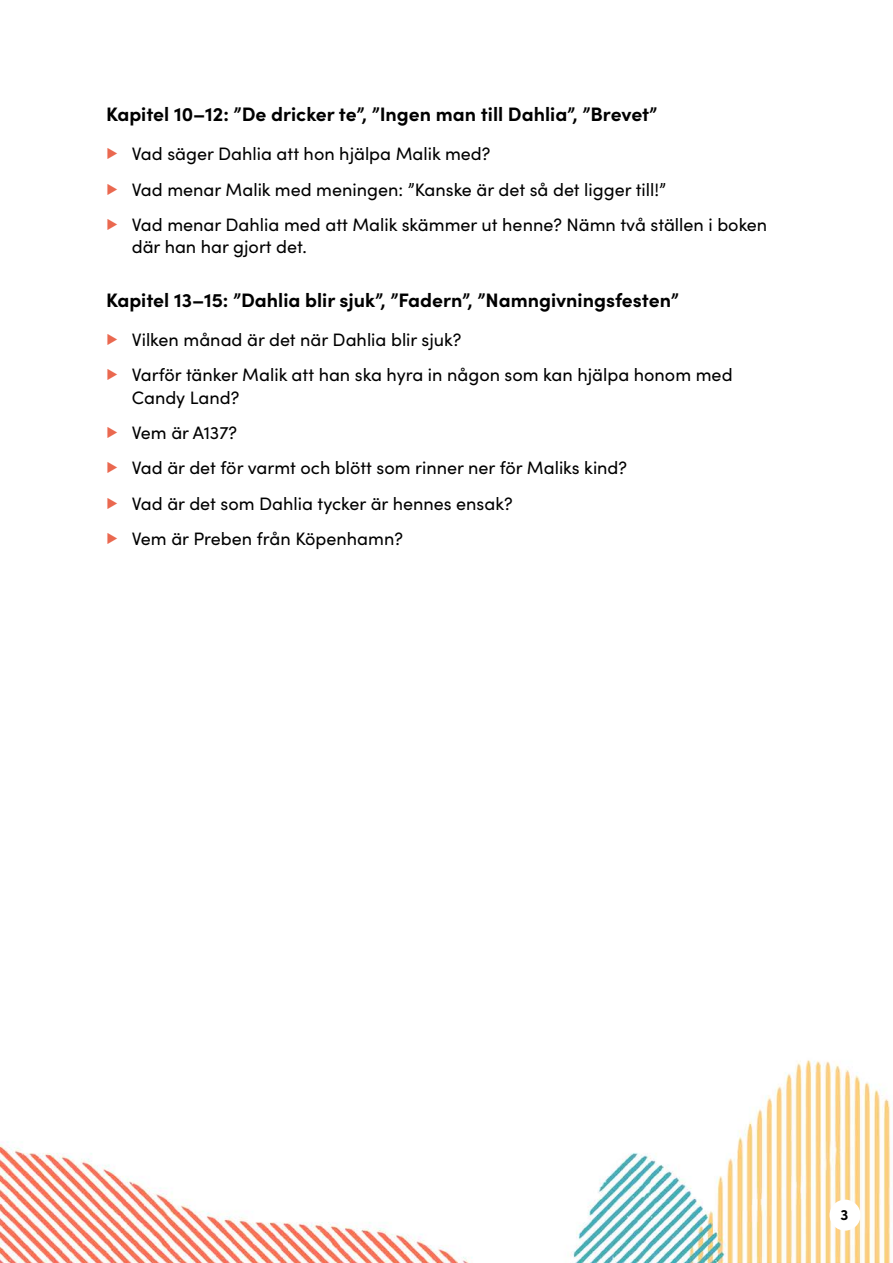
<style>
.page{position:relative;width:893px;height:1263px;background:#fff}
.page>*{position:absolute;margin:0;border:0;box-sizing:border-box;transform-origin:0 0}
.t1{font:700 19.5px "Sofia Pro";color:#000}
.t2{font:18px/35.2px "Sofia Pro";color:#000}
.t3{font:700 15px "Sofia Pro";color:#000}
.s1{font-weight:700;color:#ea684f}
</style>
<div class="page">
<img style="left:0;top:1060px;width:891px;height:203px">
<div style="left:830px;top:1199px;width:30px;height:31px;background:#fff;border-radius:50%"></div>
<p class="t1" style="left:106px;top:99px;width:553px">Kapitel 10–12: ”De dricker te”, ”Ingen man till Dahlia”, ”Brevet”</p>
<p class="t2" style="left:106px;top:135px;width:663px"><span class="s1">▶</span> Vad säger Dahlia att hon hjälpa Malik med?<br><span class="s1">▶</span> Vad menar Malik med meningen: ”Kanske är det så det ligger till!”<br><span class="s1">▶</span> Vad menar Dahlia med att Malik skämmer ut henne? Nämn två ställen i boken</p>
<p class="t2" style="left:132px;top:228px;width:177px">där han har gjort det.</p>
<p class="t1" style="left:106px;top:285px;width:574px">Kapitel 13–15: ”Dahlia blir sjuk”, ”Fadern”, ”Namngivningsfesten”</p>
<p class="t2" style="left:106px;top:321px;width:628px"><span class="s1">▶</span> Vilken månad är det när Dahlia blir sjuk?<br><span class="s1">▶</span> Varför tänker Malik att han ska hyra in någon som kan hjälpa honom med</p>
<p class="t2" style="left:106px;top:379px;width:522px;text-indent:26px">Candy Land?<br><span class="s1">▶</span> Vem är A137?<br><span class="s1">▶</span> Vad är det för varmt och blött som rinner ner för Maliks kind? <span class="s1">▶</span> Vad är det som Dahlia tycker är hennes ensak?<br><span class="s1">▶</span> Vem är Preben från Köpenhamn?</p>
<p class="t3" style="left:841px;top:1204px;width:9px">3</p>
</div>
